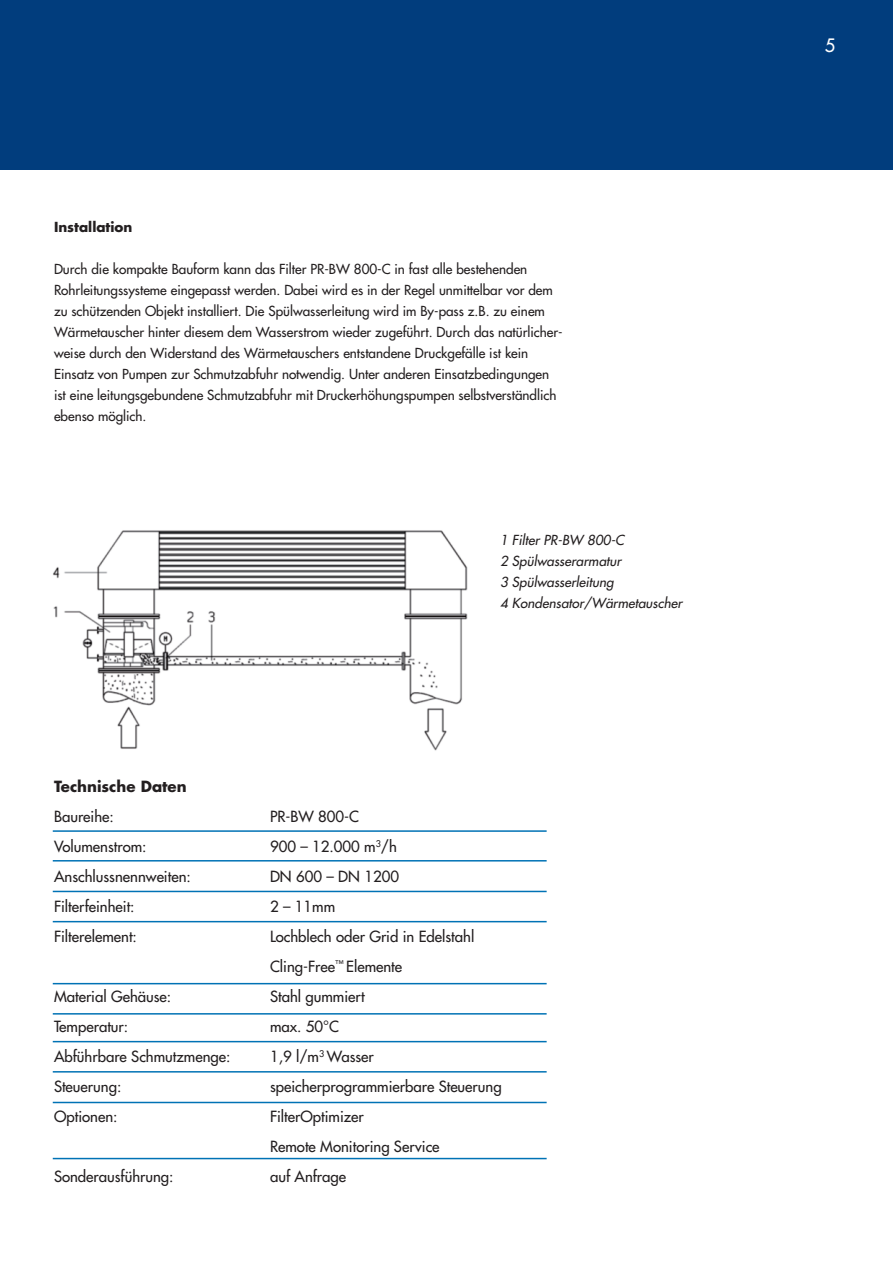
<style>
.page{position:relative;width:893px;height:1263px;background:#fff}
.page>*{position:absolute;margin:0;border:0;box-sizing:border-box;transform-origin:0 0}
.t1{font:18px "Futura LT";color:#fff}
.t2{font:15px/30px "Futura";color:#231f20}
.t3{font:700 15px "Futura";color:#231f20}
.t4{font:13.5px/21px "Futura";color:#231f20}
.t5{font:italic 13.5px/21px "Futura LT";letter-spacing:.005em;color:#231f20}
.t6{font:700 13.5px "Futura";color:#231f20}
</style>
<div class="page">
<div style="left:0;top:0;width:893px;height:170px;background:#013d7d"></div>
<img style="left:53px;top:530px;width:415px;height:221px">
<hr style="left:53px;top:830px;width:494px;height:2px;background:#0072b5">
<hr style="left:53px;top:860px;width:494px;height:1px;background:#0072b5">
<hr style="left:53px;top:891px;width:494px;height:1px;background:#0072b5">
<hr style="left:53px;top:921px;width:494px;height:1px;background:#0072b5">
<hr style="left:53px;top:983px;width:494px;height:1px;background:#0072b5">
<hr style="left:53px;top:1013px;width:494px;height:1px;background:#0072b5">
<hr style="left:53px;top:1041px;width:494px;height:1px;background:#0072b5">
<hr style="left:53px;top:1071px;width:494px;height:1px;background:#0072b5">
<hr style="left:53px;top:1102px;width:494px;height:1px;background:#0072b5">
<hr style="left:53px;top:1158px;width:494px;height:1px;background:#0072b5">
<p class="t6" style="left:54px;top:221px;width:80px">Installation</p>
<p class="t4" style="left:54px;top:260px;width:510px">Durch die kompakte Bauform kann das Filter PR-BW 800-C in fast alle bestehenden Rohrleitungssysteme eingepasst werden. Dabei wird es in der Regel unmittelbar vor dem zu schützenden Objekt installiert. Die Spülwasserleitung wird im By-pass z.B. zu einem Wärmetauscher hinter diesem dem Wasserstrom wieder zugeführt. Durch das natürlicher&shy;weise durch den Widerstand des Wärmetauschers entstandene Druckgefälle ist kein Einsatz von Pumpen zur Schmutzabfuhr notwendig. Unter anderen Einsatzbedingungen ist eine leitungsgebundene Schmutzabfuhr mit Druckerhöhungspumpen selbstverständlich ebenso möglich.</p>
<p class="t5" style="left:500px;top:530px;width:184px">1 Filter PR-BW 800-C<br>2 Spülwasserarmatur<br>3 Spülwasserleitung<br>4 Kondensator/Wärmetauscher</p>
<p class="t3" style="left:54px;top:779px;width:134px">Technische Daten</p>
<p class="t2" style="left:54px;top:802px;width:61px">Baureihe:</p>
<p class="t2" style="left:270px;top:802px;width:91px">PR-BW 800-C</p>
<p class="t2" style="left:54px;top:832px;width:94px">Volumenstrom:</p>
<p class="t2" style="left:270px;top:832px;width:128px">900 – 12.000 m<sup>3</sup>/h</p>
<p class="t2" style="left:54px;top:862px;width:138px">Anschlussnennweiten:</p>
<p class="t2" style="left:270px;top:862px;width:130px">DN 600 – DN 1200</p>
<p class="t2" style="left:54px;top:892px;width:82px">Filterfeinheit:</p>
<p class="t2" style="left:270px;top:892px;width:67px">2 – 11mm</p>
<p class="t2" style="left:54px;top:922px;width:84px">Filterelement:</p>
<p class="t2" style="left:270px;top:922px;width:206px">Lochblech oder Grid in Edelstahl<br>Cling-Free<sup>™</sup> Elemente</p>
<p class="t2" style="left:54px;top:982px;width:119px">Material Gehäuse:</p>
<p class="t2" style="left:270px;top:982px;width:96px">Stahl gummiert</p>
<p class="t2" style="left:54px;top:1012px;width:76px">Temperatur:</p>
<p class="t2" style="left:270px;top:1012px;width:71px">max. 50°C</p>
<p class="t2" style="left:54px;top:1042px;width:178px">Abführbare Schmutzmenge:</p>
<p class="t2" style="left:270px;top:1042px;width:105px">1,9 l/m<sup>3</sup> Wasser</p>
<p class="t2" style="left:54px;top:1072px;width:69px">Steuerung:</p>
<p class="t2" style="left:270px;top:1072px;width:233px">speicherprogrammierbare Steuerung</p>
<p class="t2" style="left:54px;top:1102px;width:65px">Optionen:</p>
<p class="t2" style="left:270px;top:1102px;width:171px">FilterOptimizer<br>Remote Monitoring Service</p>
<p class="t2" style="left:54px;top:1162px;width:121px">Sonderausführung:</p>
<p class="t2" style="left:270px;top:1162px;width:78px">auf Anfrage</p>
<h1 class="t1" style="left:825px;top:39px;width:12px">5</h1>
</div>
